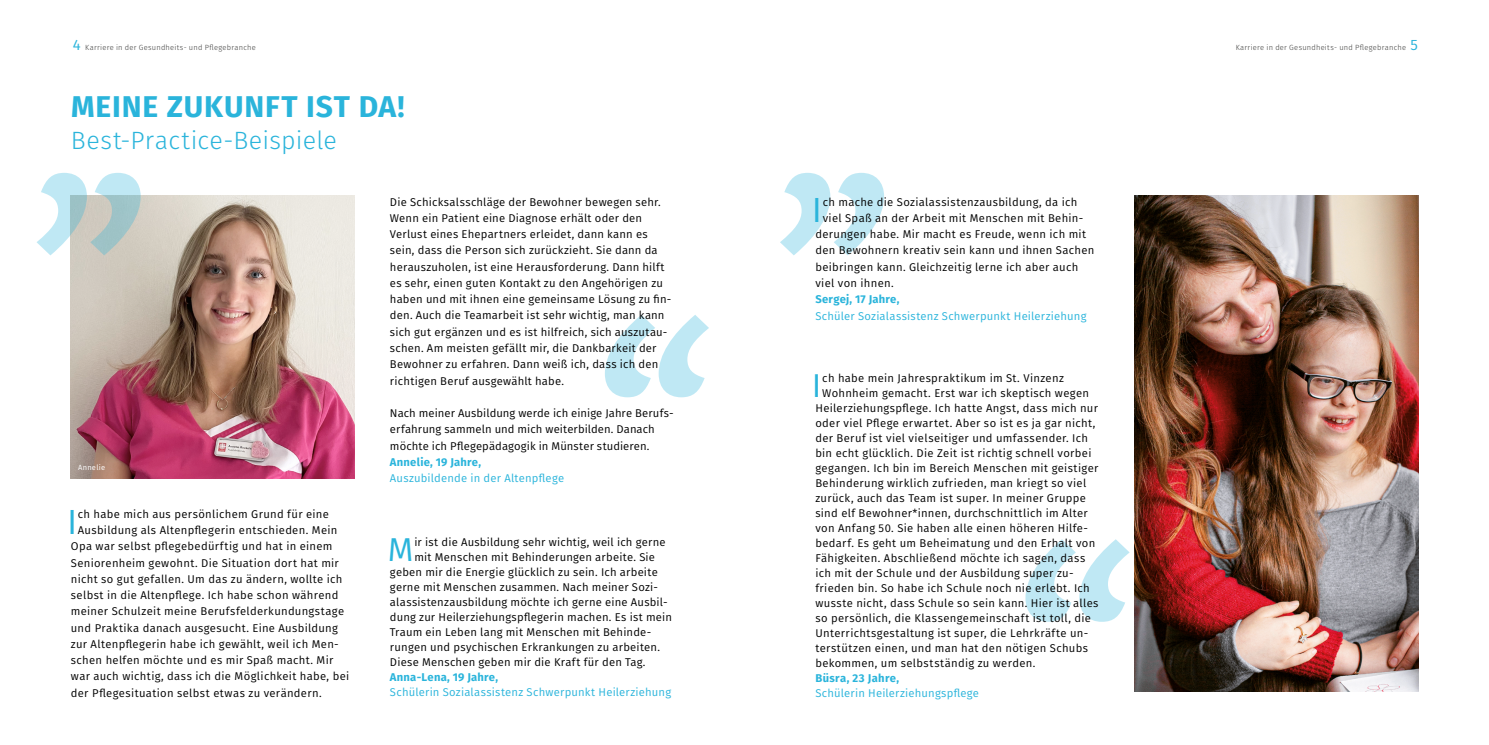
<style>
.page{position:relative;width:1489px;height:745px;background:#fff}
.page>*{position:absolute;margin:0;border:0;box-sizing:border-box;transform-origin:0 0}
.t1{font:34.88px "Fira Sans";color:#2ab4db}
.t2{font:33px "Fira Sans";color:#2ab4db}
.t3{font:700 30px "Fira Sans";letter-spacing:.025em;color:#2ab4db}
.t4{font:300 25px "Fira Sans";letter-spacing:.005em;color:#2ab4db}
.t5{font:11.25px/16.2px "Fira Sans";letter-spacing:.025em;color:#000}
.t6{font:11.25px "Fira Sans";letter-spacing:.015em;color:#2ab4db}
.t7{font:11.25px/16.2px "Fira Sans";letter-spacing:.005em;color:#000}
.t8{font:700 11.25px "Fira Sans";letter-spacing:.02em;color:#2ab4db}
.t9{font:300 7.5px "Fira Sans";letter-spacing:.03em;color:#3c3c3b}
.t10{font:7.5px "Fira Sans";letter-spacing:.035em;color:#fff}
.s1{font-weight:400;font-size:15px;color:#2ab4db}
</style>
<div class="page">
<svg style="left:1025px;top:539px;width:104px;height:82px"></svg>
<svg style="left:780px;top:173px;width:104px;height:82px"></svg>
<img style="left:71px;top:195px;width:283px;height:283px">
<svg style="left:37px;top:173px;width:104px;height:82px"></svg>
<svg style="left:605px;top:315px;width:104px;height:82px"></svg>
<img style="left:1134px;top:195px;width:283px;height:496px">
<p class="t9" style="left:73px;top:42px;width:184px"><span class="s1">4</span> Karriere in der Gesundheits- und Pflegebranche</p>
<p class="t9" style="left:1235px;top:42px;width:184px">Karriere in der Gesundheits- und Pflegebranche <span class="s1">5</span></p>
<h3 class="t3" style="left:71px;top:81px;width:335px">MEINE ZUKUNFT IST DA!</h3>
<h3 class="t4" style="left:71px;top:123px;width:267px">Best-Practice-Beispiele</h3>
<p class="t10" style="left:78px;top:461px;width:29px">Annelie</p>
<h1 class="t1" style="left:67px;top:495px;width:12px">I</h1>
<p class="t5" style="left:78px;top:505px;width:252px">ch habe mich aus persönlichem Grund für eine</p>
<p class="t5" style="left:78px;top:521px;width:261px">Ausbildung als Altenpflegerin entschieden. Mein</p>
<p class="t5" style="left:71px;top:537px;width:263px">Opa war selbst pflegebedürftig und hat in einem</p>
<p class="t5" style="left:71px;top:554px;width:269px">Seniorenheim gewohnt. Die Situation dort hat mir</p>
<p class="t5" style="left:71px;top:570px;width:273px">nicht so gut gefallen. Um das zu ändern, wollte ich</p>
<p class="t5" style="left:71px;top:586px;width:269px">selbst in die Altenpflege. Ich habe schon während</p>
<p class="t5" style="left:71px;top:602px;width:275px">meiner Schulzeit meine Berufsfelderkundungstage</p>
<p class="t5" style="left:71px;top:619px;width:268px">und Praktika danach ausgesucht. Eine Ausbildung</p>
<p class="t5" style="left:71px;top:635px;width:269px">zur Altenpflegerin habe ich gewählt, weil ich Men-</p>
<p class="t5" style="left:71px;top:651px;width:264px">schen helfen möchte und es mir Spaß macht. Mir</p>
<p class="t5" style="left:71px;top:667px;width:280px">war auch wichtig, dass ich die Möglichkeit habe, bei</p>
<p class="t5" style="left:71px;top:684px;width:252px">der Pflegesituation selbst etwas zu verändern.</p>
<p class="t5" style="left:390px;top:193px;width:283px">Die Schicksalsschläge der Bewohner bewegen sehr.<br>Wenn ein Patient eine Diagnose erhält oder den Verlust eines Ehepartners erleidet, dann kann es sein, dass die Person sich zurückzieht. Sie dann da herauszuholen, ist eine Herausforderung. Dann hilft es sehr, einen guten Kontakt zu den Angehörigen zu haben und mit ihnen eine gemeinsame Lösung zu fin&shy;den. Auch die Teamarbeit ist sehr wichtig, man kann sich gut ergänzen und es ist hilfreich, sich auszutau&shy;schen. Am meisten gefällt mir, die Dankbarkeit der Bewohner zu erfahren. Dann weiß ich, dass ich den richtigen Beruf ausgewählt habe.</p>
<p class="t7" style="left:390px;top:404px;width:285px">Nach meiner Ausbildung werde ich einige Jahre Berufs&shy;erfahrung sammeln und mich weiterbilden. Danach möchte ich Pflegepädagogik in Münster studieren.</p>
<p class="t8" style="left:390px;top:452px;width:93px">Annelie, 19 Jahre,</p>
<p class="t6" style="left:390px;top:469px;width:176px">Auszubildende in der Altenpflege</p>
<h2 class="t2" style="left:388px;top:524px;width:28px">M</h2>
<p class="t5" style="left:414px;top:533px;width:253px">ir ist die Ausbildung sehr wichtig, weil ich gerne</p>
<p class="t5" style="left:414px;top:548px;width:242px">mit Menschen mit Behinderungen arbeite. Sie</p>
<p class="t5" style="left:390px;top:563px;width:269px">geben mir die Energie glücklich zu sein. Ich arbeite</p>
<p class="t5" style="left:390px;top:578px;width:269px">gerne mit Menschen zusammen. Nach meiner Sozi-</p>
<p class="t5" style="left:390px;top:593px;width:279px">alassistenzausbildung möchte ich gerne eine Ausbil-</p>
<p class="t5" style="left:390px;top:608px;width:283px">dung zur Heilerziehungspflegerin machen. Es ist mein</p>
<p class="t5" style="left:390px;top:623px;width:263px">Traum ein Leben lang mit Menschen mit Behinde-</p>
<p class="t5" style="left:390px;top:638px;width:271px">rungen und psychischen Erkrankungen zu arbeiten.</p>
<p class="t5" style="left:390px;top:653px;width:257px">Diese Menschen geben mir die Kraft für den Tag.</p>
<p class="t8" style="left:390px;top:667px;width:110px">Anna-Lena, 19 Jahre,</p>
<p class="t6" style="left:390px;top:683px;width:283px">Schülerin Sozialassistenz Schwerpunkt Heilerziehung</p>
<h1 class="t1" style="left:811px;top:184px;width:12px">I</h1>
<p class="t5" style="left:822px;top:193px;width:256px">ch mache die Sozialassistenzausbildung, da ich</p>
<p class="t5" style="left:822px;top:209px;width:262px">viel Spaß an der Arbeit mit Menschen mit Behin-</p>
<p class="t5" style="left:815px;top:226px;width:272px">derungen habe. Mir macht es Freude, wenn ich mit</p>
<p class="t5" style="left:815px;top:242px;width:280px">den Bewohnern kreativ sein kann und ihnen Sachen</p>
<p class="t5" style="left:815px;top:258px;width:264px">beibringen kann. Gleichzeitig lerne ich aber auch</p>
<p class="t5" style="left:815px;top:274px;width:80px">viel von ihnen.</p>
<p class="t8" style="left:815px;top:289px;width:85px">Sergej, 17 Jahre,</p>
<p class="t6" style="left:815px;top:307px;width:272px">Schüler Sozialassistenz Schwerpunkt Heilerziehung</p>
<h2 class="t2" style="left:812px;top:361px;width:11px">I</h2>
<p class="t5" style="left:822px;top:369px;width:243px">ch habe mein Jahrespraktikum im St. Vinzenz</p>
<p class="t5" style="left:822px;top:384px;width:268px">Wohnheim gemacht. Erst war ich skeptisch wegen</p>
<p class="t5" style="left:815px;top:399px;width:284px">Heilerziehungspflege. Ich hatte Angst, dass mich nur</p>
<p class="t5" style="left:815px;top:414px;width:281px">oder viel Pflege erwartet. Aber so ist es ja gar nicht,</p>
<p class="t5" style="left:815px;top:429px;width:274px">der Beruf ist viel vielseitiger und umfassender. Ich</p>
<p class="t5" style="left:815px;top:444px;width:277px">bin echt glücklich. Die Zeit ist richtig schnell vorbei</p>
<p class="t5" style="left:815px;top:459px;width:284px">gegangen. Ich bin im Bereich Menschen mit geistiger</p>
<p class="t5" style="left:815px;top:474px;width:272px">Behinderung wirklich zufrieden, man kriegt so viel</p>
<p class="t5" style="left:815px;top:489px;width:272px">zurück, auch das Team ist super. In meiner Gruppe</p>
<p class="t5" style="left:815px;top:504px;width:274px">sind elf Bewohner*innen, durchschnittlich im Alter</p>
<p class="t5" style="left:815px;top:519px;width:274px">von Anfang 50. Sie haben alle einen höheren Hilfe-</p>
<p class="t5" style="left:815px;top:534px;width:281px">bedarf. Es geht um Beheimatung und den Erhalt von</p>
<p class="t5" style="left:815px;top:549px;width:271px">Fähigkeiten. Abschließend möchte ich sagen, dass</p>
<p class="t5" style="left:815px;top:564px;width:260px">ich mit der Schule und der Ausbildung super zu-</p>
<p class="t5" style="left:815px;top:579px;width:276px">frieden bin. So habe ich Schule noch nie erlebt. Ich</p>
<p class="t5" style="left:815px;top:594px;width:285px">wusste nicht, dass Schule so sein kann. Hier ist alles</p>
<p class="t5" style="left:815px;top:609px;width:277px">so persönlich, die Klassengemeinschaft ist toll, die</p>
<p class="t5" style="left:815px;top:624px;width:274px">Unterrichtsgestaltung ist super, die Lehrkräfte un-</p>
<p class="t5" style="left:815px;top:639px;width:274px">terstützen einen, und man hat den nötigen Schubs</p>
<p class="t5" style="left:815px;top:654px;width:221px">bekommen, um selbstständig zu werden.</p>
<p class="t8" style="left:815px;top:668px;width:85px">Büsra, 23 Jahre,</p>
<p class="t6" style="left:815px;top:684px;width:165px">Schülerin Heilerziehungspflege</p>
</div>
